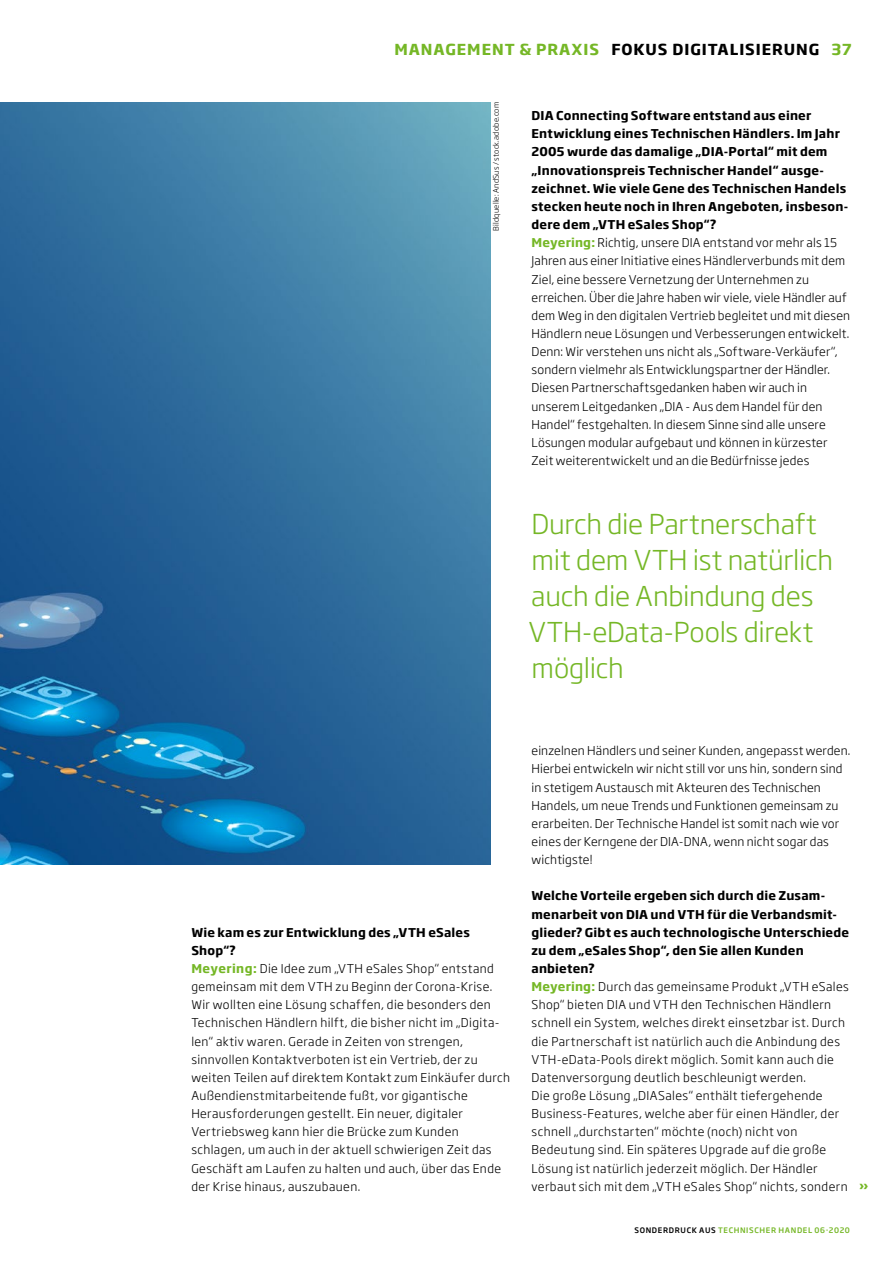
<style>
.page{position:relative;width:893px;height:1263px;background:#fff}
.page>*{position:absolute;margin:0;border:0;box-sizing:border-box;transform-origin:0 0}
.kernaussage{font:300 27px/36px "Soho Gothic Pro";letter-spacing:-.01em;color:#75b726}
.paginierung_oben{font:700 15px "Soho Gothic Pro";letter-spacing:.065em;color:#000}
.gt{font:300 12px/18.1px "Soho Gothic Pro";letter-spacing:.03em;color:#000}
.gt_frage{font:700 12px/18.1px "Soho Gothic Pro";letter-spacing:.015em;color:#000}
.t1{font:700 12px "Soho Gothic Pro";color:#75b726}
.t2{font:500 7.5px "Soho Gothic Pro";letter-spacing:.085em;color:#75b726}
.gt_frage-2{font:300 7.5px "Soho Gothic Pro";letter-spacing:.025em;color:#000}
.s1{color:#75b726}
.s2{font-weight:700;color:#75b726}
.s3{color:#000}
</style>
<div class="page">
<img style="left:0;top:102px;width:490px;height:762px">
<p class="paginierung_oben" style="left:394px;top:38px;width:459px"><span class="s1">MANAGEMENT &amp; PRAXIS</span> FOKUS DIGITALISIERUNG <span class="s1">37</span></p>
<p class="gt_frage-2" style="left:490px;top:231px;width:130px;rotate:-90deg">Bildquelle: AndSus / stock.adobe.com</p>
<p class="gt_frage" style="left:531px;top:106px;width:318px">DIA Connecting Software entstand aus einer Entwicklung eines Technischen Händlers. Im Jahr 2005 wurde das damalige „DIA-Portal“ mit dem „Innovationspreis Technischer Handel“ ausge&shy;zeichnet. Wie viele Gene des Technischen Handels stecken heute noch in Ihren Angeboten, insbeson&shy;dere dem „VTH eSales Shop“?</p>
<p class="gt" style="left:531px;top:233px;width:320px"><span class="s2">Meyering:</span> Richtig, unsere DIA entstand vor mehr als 15<br>Jahren aus einer Initiative eines Händlerverbunds mit dem Ziel, eine bessere Vernetzung der Unternehmen zu erreichen. Über die Jahre haben wir viele, viele Händler auf dem Weg in den digitalen Vertrieb begleitet und mit diesen Händlern neue Lösungen und Verbesserungen entwickelt.<br>Denn: Wir verstehen uns nicht als „Software-Verkäufer“, sondern vielmehr als Entwicklungspartner der Händler.<br>Diesen Partnerschaftsgedanken haben wir auch in unserem Leitgedanken „DIA - Aus dem Handel für den Handel“ festgehalten. In diesem Sinne sind alle unsere Lösungen modular aufgebaut und können in kürzester Zeit weiterentwickelt und an die Bedürfnisse jedes</p>
<p class="kernaussage" style="left:528px;top:505px;width:306px">Durch die Partnerschaft mit dem VTH ist natürlich auch die Anbindung des<br>VTH-eData-Pools direkt möglich</p>
<p class="gt_frage" style="left:191px;top:922px;width:280px">Wie kam es zur Entwicklung des „VTH eSales<br>Shop“?</p>
<p class="gt" style="left:191px;top:959px;width:320px"><span class="s2">Meyering:</span> Die Idee zum „VTH eSales Shop“ entstand gemeinsam mit dem VTH zu Beginn der Corona-Krise.<br>Wir wollten eine Lösung schaffen, die besonders den Technischen Händlern hilft, die bisher nicht im „Digita&shy;len“ aktiv waren. Gerade in Zeiten von strengen, sinnvollen Kontaktverboten ist ein Vertrieb, der zu weiten Teilen auf direktem Kontakt zum Einkäufer durch Außendienstmitarbeitende fußt, vor gigantische Herausforderungen gestellt. Ein neuer, digitaler Vertriebsweg kann hier die Brücke zum Kunden schlagen, um auch in der aktuell schwierigen Zeit das Geschäft am Laufen zu halten und auch, über das Ende der Krise hinaus, auszubauen.</p>
<p class="gt" style="left:531px;top:741px;width:320px">einzelnen Händlers und seiner Kunden, angepasst werden.<br>Hierbei entwickeln wir nicht still vor uns hin, sondern sind in stetigem Austausch mit Akteuren des Technischen Handels, um neue Trends und Funktionen gemeinsam zu erarbeiten. Der Technische Handel ist somit nach wie vor eines der Kerngene der DIA-DNA, wenn nicht sogar das wichtigste!</p>
<p class="gt_frage" style="left:531px;top:886px;width:319px">Welche Vorteile ergeben sich durch die Zusam&shy;menarbeit von DIA und VTH für die Verbandsmit&shy;glieder? Gibt es auch technologische Unterschiede zu dem „eSales Shop“, den Sie allen Kunden anbieten?</p>
<p class="gt" style="left:531px;top:977px;width:319px"><span class="s2">Meyering:</span> Durch das gemeinsame Produkt „VTH eSales Shop“ bieten DIA und VTH den Technischen Händlern schnell ein System, welches direkt einsetzbar ist. Durch die Partnerschaft ist natürlich auch die Anbindung des VTH-eData-Pools direkt möglich. Somit kann auch die Datenversorgung deutlich beschleunigt werden.</p>
<p class="gt" style="left:531px;top:1086px;width:318px">Die große Lösung „DIASales“ enthält tiefergehende Business-Features, welche aber für einen Händler, der schnell „durchstarten“ möchte (noch) nicht von Bedeutung sind. Ein späteres Upgrade auf die große Lösung ist natürlich jederzeit möglich. Der Händler verbaut sich mit dem „VTH eSales Shop“ nichts, sondern</p>
<p class="t1" style="left:859px;top:1177px;width:11px">»</p>
<p class="t2" style="left:634px;top:1224px;width:217px"><span class="s3">SONDERDRUCK AUS</span> TECHNISCHER HANDEL 06-2020</p>
</div>
